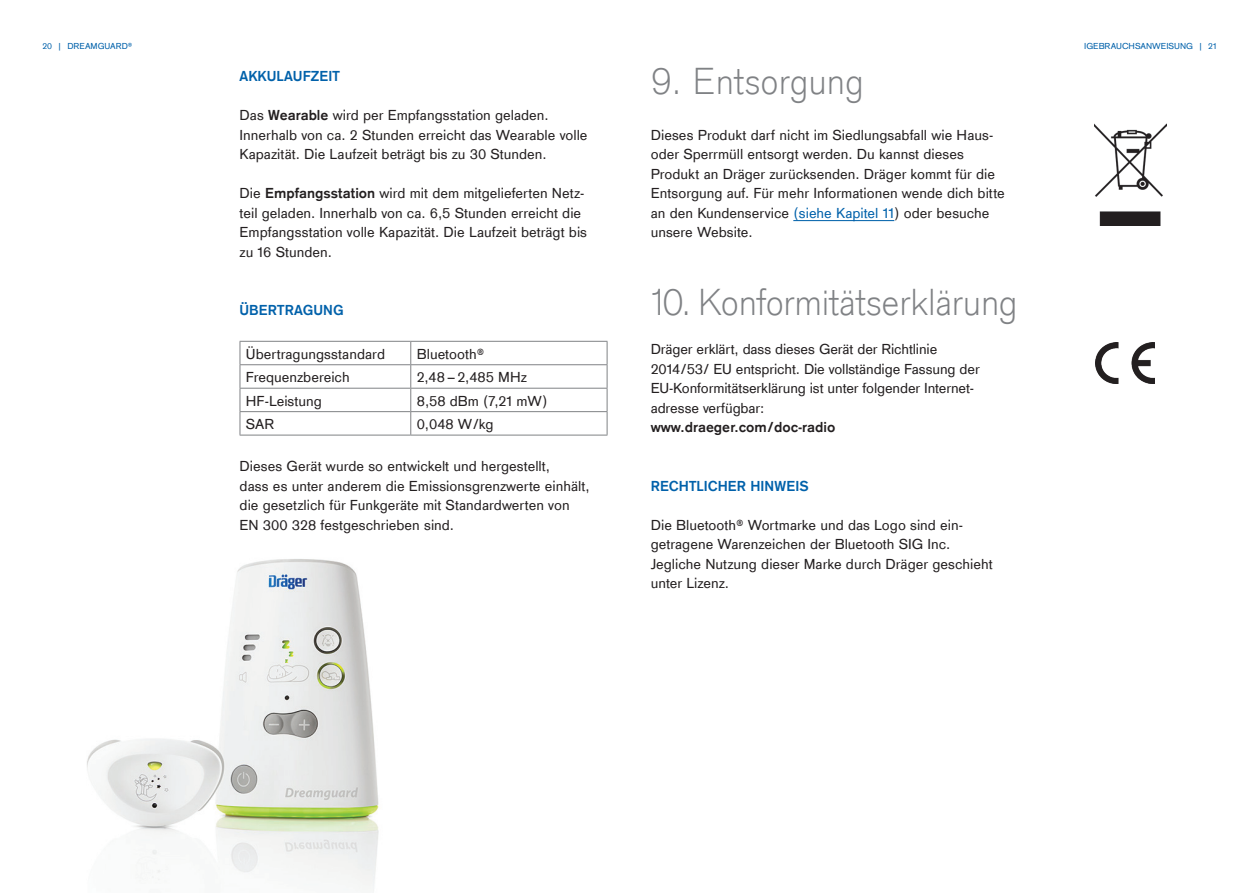
<style>
.page{position:relative;width:1259px;height:893px;background:#fff}
.page>*{position:absolute;margin:0;border:0;box-sizing:border-box;transform-origin:0 0}
.t1{font:300 39px "Draeger Sans";letter-spacing:-.01em;color:#808285}
.t2{font:15px/19.5px "Draeger Sans";color:#231f20}
.t3{font:700 15px "Draeger Sans";color:#0161aa}
.t4{font:700 15px "Draeger Sans";color:#231f20}
.t5{font:9px "Draeger Sans";color:#0161aa}
.s1{font-weight:700}
.s2{color:#0161aa}
</style>
<div class="page">
<hr style="left:240px;top:341px;width:171px;height:1px;background:#808285">
<hr style="left:411px;top:341px;width:196px;height:1px;background:#808285">
<hr style="left:240px;top:364px;width:171px;height:1px;background:#808285">
<hr style="left:411px;top:364px;width:196px;height:1px;background:#808285">
<hr style="left:240px;top:388px;width:171px;height:1px;background:#808285">
<hr style="left:411px;top:388px;width:196px;height:1px;background:#808285">
<hr style="left:240px;top:411px;width:171px;height:1px;background:#808285">
<svg style="left:240px;top:342px;width:1px;height:93px"></svg>
<hr style="left:411px;top:411px;width:196px;height:1px;background:#808285">
<svg style="left:410px;top:342px;width:1px;height:93px"></svg>
<svg style="left:607px;top:342px;width:1px;height:93px"></svg>
<hr style="left:240px;top:435px;width:171px;height:1px;background:#808285">
<hr style="left:411px;top:435px;width:196px;height:1px;background:#808285">
<hr style="left:793px;top:220px;width:101px;height:1px;background:#0161aa">
<img style="left:1095px;top:342px;width:59px;height:42px">
<img style="left:1095px;top:124px;width:71px;height:101px">
<img style="left:87px;top:559px;width:292px;height:332px">
<p class="t5" style="left:43px;top:40px;width:91px">20 | DREAMGUARD®</p>
<p class="t5" style="left:1084px;top:39px;width:134px">IGEBRAUCHSANWEISUNG | 21</p>
<p class="t3" style="left:240px;top:66px;width:102px">AKKULAUFZEIT</p>
<p class="t2" style="left:240px;top:105px;width:349px">Das <span class="s1">Wearable</span> wird per Empfangsstation geladen.<br>Innerhalb von ca. 2 Stunden erreicht das Wearable volle<br>Kapazität. Die Laufzeit beträgt bis zu 30 Stunden.</p>
<p class="t2" style="left:240px;top:183px;width:349px">Die <span class="s1">Empfangsstation</span> wird mit dem mitgelieferten Netz&shy;teil geladen. Innerhalb von ca. 6,5 Stunden erreicht die Empfangsstation volle Kapazität. Die Laufzeit beträgt bis zu 16 Stunden.</p>
<h1 class="t1" style="left:651px;top:55px;width:214px">9. Entsorgung</h1>
<p class="t2" style="left:651px;top:124px;width:355px">Dieses Produkt darf nicht im Siedlungsabfall wie Haus&shy;oder Sperrmüll entsorgt werden. Du kannst dieses Produkt an Dräger zurücksenden. Dräger kommt für die Entsorgung auf. Für mehr Informationen wende dich bitte an den Kundenservice <span class="s2">(siehe Kapitel 11</span>) oder besuche unsere Website.</p>
<p class="t3" style="left:240px;top:300px;width:106px">ÜBERTRAGUNG</p>
<p class="t2" style="left:246px;top:343px;width:141px">Übertragungsstandard</p>
<p class="t2" style="left:417px;top:343px;width:69px">Bluetooth®</p>
<p class="t2" style="left:246px;top:367px;width:105px">Frequenzbereich</p>
<p class="t2" style="left:417px;top:367px;width:112px">2,48 – 2,485 MHz</p>
<p class="t2" style="left:246px;top:390px;width:77px">HF-Leistung</p>
<p class="t2" style="left:417px;top:390px;width:132px">8,58 dBm (7,21 mW)</p>
<p class="t2" style="left:246px;top:414px;width:30px">SAR</p>
<p class="t2" style="left:417px;top:414px;width:78px">0,048 W/kg</p>
<p class="t2" style="left:240px;top:456px;width:351px">Dieses Gerät wurde so entwickelt und hergestellt,<br>dass es unter anderem die Emissionsgrenzwerte einhält, die gesetzlich für Funkgeräte mit Standardwerten von EN 300 328 festgeschrieben sind.</p>
<h1 class="t1" style="left:651px;top:277px;width:368px">10. Konformitätserklärung</h1>
<p class="t2" style="left:651px;top:339px;width:330px">Dräger erklärt, dass dieses Gerät der Richtlinie 2014/53/ EU entspricht. Die vollständige Fassung der EU-Konformitätserklärung ist unter folgender Internet&shy;adresse verfügbar:</p>
<p class="t4" style="left:651px;top:417px;width:186px">www.draeger.com/doc-radio</p>
<p class="t3" style="left:651px;top:476px;width:159px">RECHTLICHER HINWEIS</p>
<p class="t2" style="left:651px;top:514px;width:343px">Die Bluetooth® Wortmarke und das Logo sind ein&shy;getragene Warenzeichen der Bluetooth SIG Inc.<br>Jegliche Nutzung dieser Marke durch Dräger geschieht unter Lizenz.</p>
</div>
